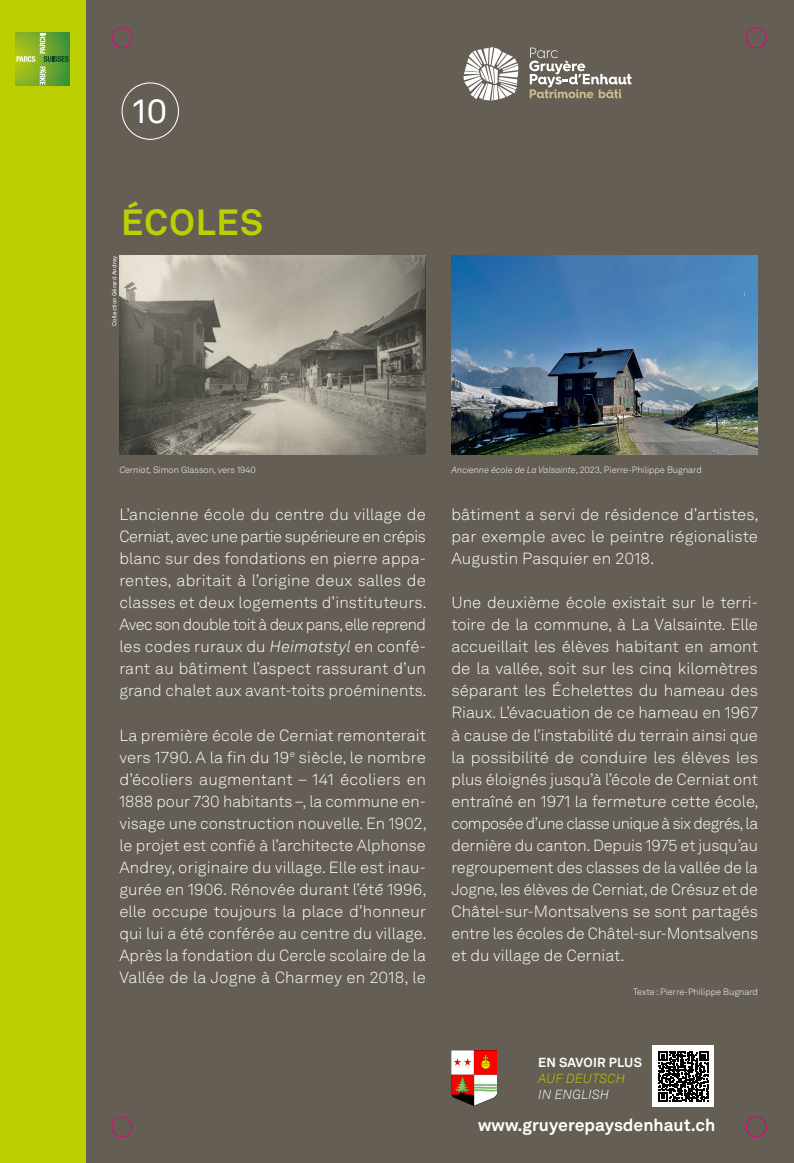
<style>
.page{position:relative;width:794px;height:1163px;background:#fff}
.page>*{position:absolute;margin:0;border:0;box-sizing:border-box;transform-origin:0 0}
.t1{font:700 36px "Akkurat LL";letter-spacing:.02em;color:#bccf00}
.t2{font:33.8px "Akkurat LL";color:#fff}
.t3{font:700 17px "Akkurat LL";color:#fff}
.t4{font:300 16px/22px "Akkurat LL";letter-spacing:.005em;color:#fff;text-align:justify}
.t5{font:700 13px "Akkurat LL";letter-spacing:.01em;color:#fff}
.t6{font:italic 300 13px "Akkurat LL";letter-spacing:.01em;color:#bccf00}
.t7{font:italic 300 13px "Akkurat LL";letter-spacing:.01em;color:#fff}
.t8{font:300 9px "Akkurat LL";color:#fff}
.t9{font:6px "Akkurat LL";color:#fff}
.s1{font-style:italic}
</style>
<div class="page">
<div style="left:0;top:0;width:794px;height:1162px;background:#645e55"></div>
<div style="left:0;top:0;width:85px;height:1162px;background:#bccf00"></div>
<svg style="left:16px;top:32px;width:53px;height:54px"></svg>
<svg style="left:17px;top:33px;width:52px;height:52px;background:#7aac39"></svg>
<img style="left:119px;top:256px;width:307px;height:198px">
<img style="left:451px;top:256px;width:307px;height:199px">
<img style="left:451px;top:1050px;width:45px;height:55px">
<div style="left:122px;top:82px;width:57px;height:58px;border:1px solid #fff;border-radius:50%"></div>
<svg style="left:463px;top:47px;width:55px;height:54px"></svg>
<svg style="left:529px;top:48px;width:102px;height:50px"></svg>
<div style="left:111px;top:1116px;width:21px;height:21px;border:1px solid #e6007d;border-radius:50%"></div>
<div style="left:111px;top:27px;width:21px;height:21px;border:1px solid #e6007d;border-radius:50%"></div>
<div style="left:746px;top:1116px;width:20px;height:21px;border:1px solid #e6007d;border-radius:50%"></div>
<div style="left:746px;top:27px;width:20px;height:21px;border:1px solid #e6007d;border-radius:50%"></div>
<div style="left:653px;top:1045px;width:61px;height:61px;background:#fff"></div>
<svg style="left:658px;top:1051px;width:50px;height:50px"></svg>
<h2 class="t2" style="left:133px;top:86px;width:36px">10</h2>
<h1 class="t1" style="left:121px;top:194px;width:143px">ÉCOLES</h1>
<p class="t9" style="left:110px;top:325px;width:71px;rotate:-90deg">Collection Gérard Andrey</p>
<p class="t8" style="left:119px;top:463px;width:138px"><span class="s1">Cerniat,</span> Simon Glasson, vers 1940</p>
<p class="t8" style="left:451px;top:463px;width:252px"><span class="s1">Ancienne école de La Valsainte</span>, 2023, Pierre-Philippe Bugnard</p>
<p class="t4" style="left:119px;top:503px;width:309px">L’ancienne école du centre du village de Cerniat, avec une partie supérieure en crépis blanc sur des fondations en pierre appa&shy;rentes, abritait à l’origine deux salles de classes et deux logements d’instituteurs.<br>Avec son double toit à deux pans, elle reprend les codes ruraux du <span class="s1">Heimatstyl</span> en confé&shy;rant au bâtiment l’aspect rassurant d’un grand chalet aux avant-toits proéminents.</p>
<p class="t4" style="left:119px;top:723px;width:309px">La première école de Cerniat remonterait vers 1790. A la fin du 19<sup>e</sup> siècle, le nombre d’écoliers augmentant – 141 écoliers en 1888 pour 730 habitants –, la commune en&shy;visage une construction nouvelle. En 1902, le projet est confié à l’architecte Alphonse Andrey, originaire du village. Elle est inau&shy;gurée en 1906. Rénovée durant l’été́1996, elle occupe toujours la place d’honneur qui lui a été conférée au centre du village.<br>Après la fondation du Cercle scolaire de la Vallée de la Jogne à Charmey en 2018, le</p>
<p class="t4" style="left:451px;top:503px;width:309px">bâtiment a servi de résidence d’artistes, par exemple avec le peintre régionaliste Augustin Pasquier en 2018.</p>
<p class="t4" style="left:451px;top:591px;width:309px">Une deuxième école existait sur le terri&shy;toire de la commune, à La Valsainte. Elle accueillait les élèves habitant en amont de la vallée, soit sur les cinq kilomètres séparant les Échelettes du hameau des Riaux. L’évacuation de ce hameau en 1967 à cause de l’instabilité du terrain ainsi que la possibilité de conduire les élèves les plus éloignés jusqu’à l’école de Cerniat ont entraîné en 1971 la fermeture cette école, composée d’une classe unique à six degrés, la dernière du canton. Depuis 1975 et jusqu’au regroupement des classes de la vallée de la Jogne, les élèves de Cerniat, de Crésuz et de Châtel-sur-Montsalvens se sont partagés entre les écoles de Châtel-sur-Montsalvens et du village de Cerniat.</p>
<p class="t8" style="left:633px;top:985px;width:126px">Texte: Pierre-Philippe Bugnard</p>
<p class="t5" style="left:538px;top:1052px;width:105px">EN SAVOIR PLUS</p>
<p class="t6" style="left:538px;top:1069px;width:88px">AUF DEUTSCH</p>
<p class="t7" style="left:538px;top:1085px;width:72px">IN ENGLISH</p>
<p class="t3" style="left:478px;top:1112px;width:238px">www.gruyerepaysdenhaut.ch</p>
</div>
